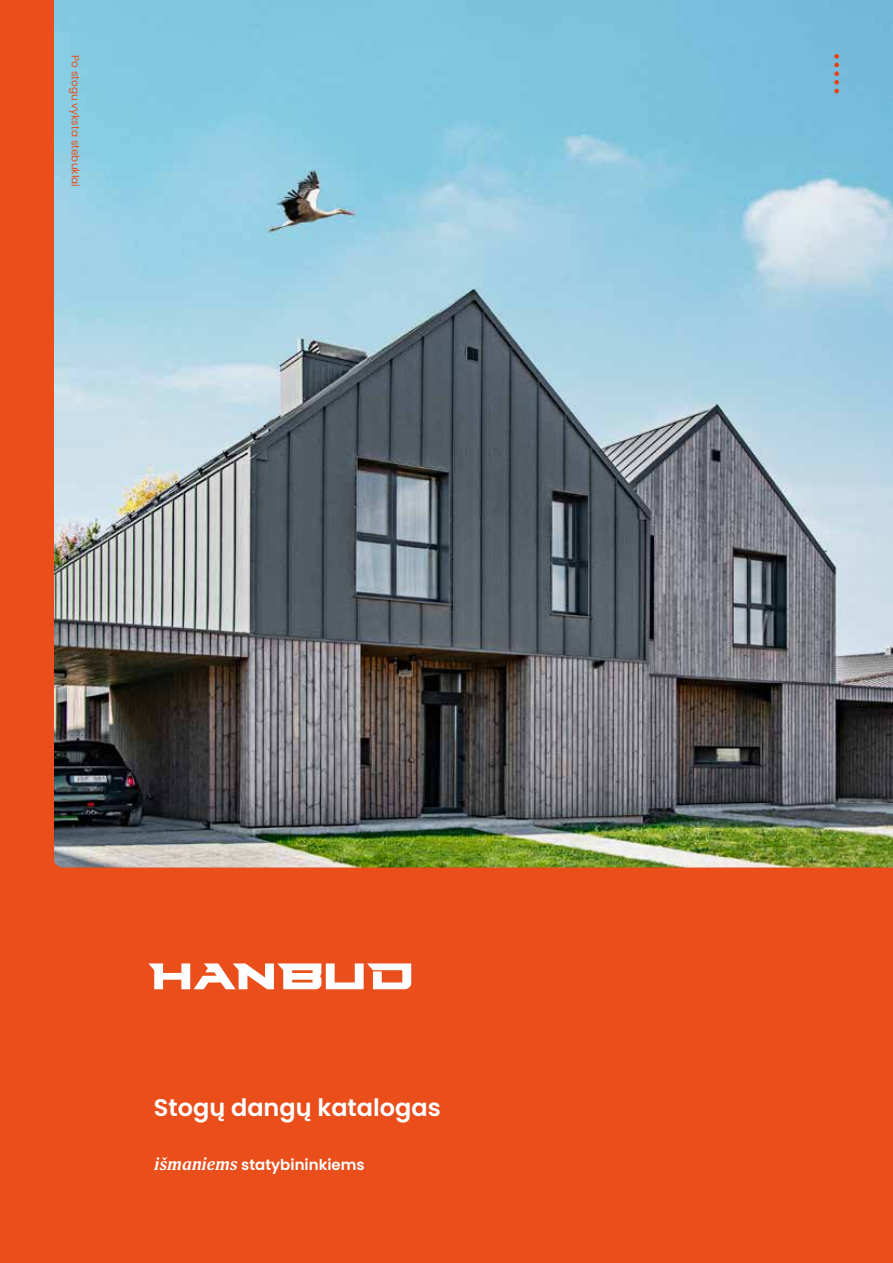
<style>
.page{position:relative;width:893px;height:1263px;background:#e94e1b}
.page>*{position:absolute;margin:0;border:0;box-sizing:border-box;transform-origin:0 0}
.t1{font:600 24px "Poppins";color:#fff}
.t2{font:600 15px "Poppins";color:#fff}
.t3{font:10.5px "Poppins";color:#e94e1b}
.s1{font-family:"Adonis";font-weight:700;font-style:italic;font-size:18px}
</style>
<div class="page">
<img style="left:54px;top:0;width:839px;height:867px">
<svg style="left:834px;top:54px;width:5px;height:39px"></svg>
<svg style="left:148px;top:963px;width:263px;height:26px"></svg>
<p class="t3" style="left:81px;top:55px;width:133px;rotate:90deg">Po stogu vyksta stebuklai</p>
<h1 class="t1" style="left:154px;top:1094px;width:288px">Stogų dangų katalogas</h1>
<p class="t2" style="left:154px;top:1156px;width:212px"><span class="s1">išmaniems</span> statybininkiems</p>
</div>
